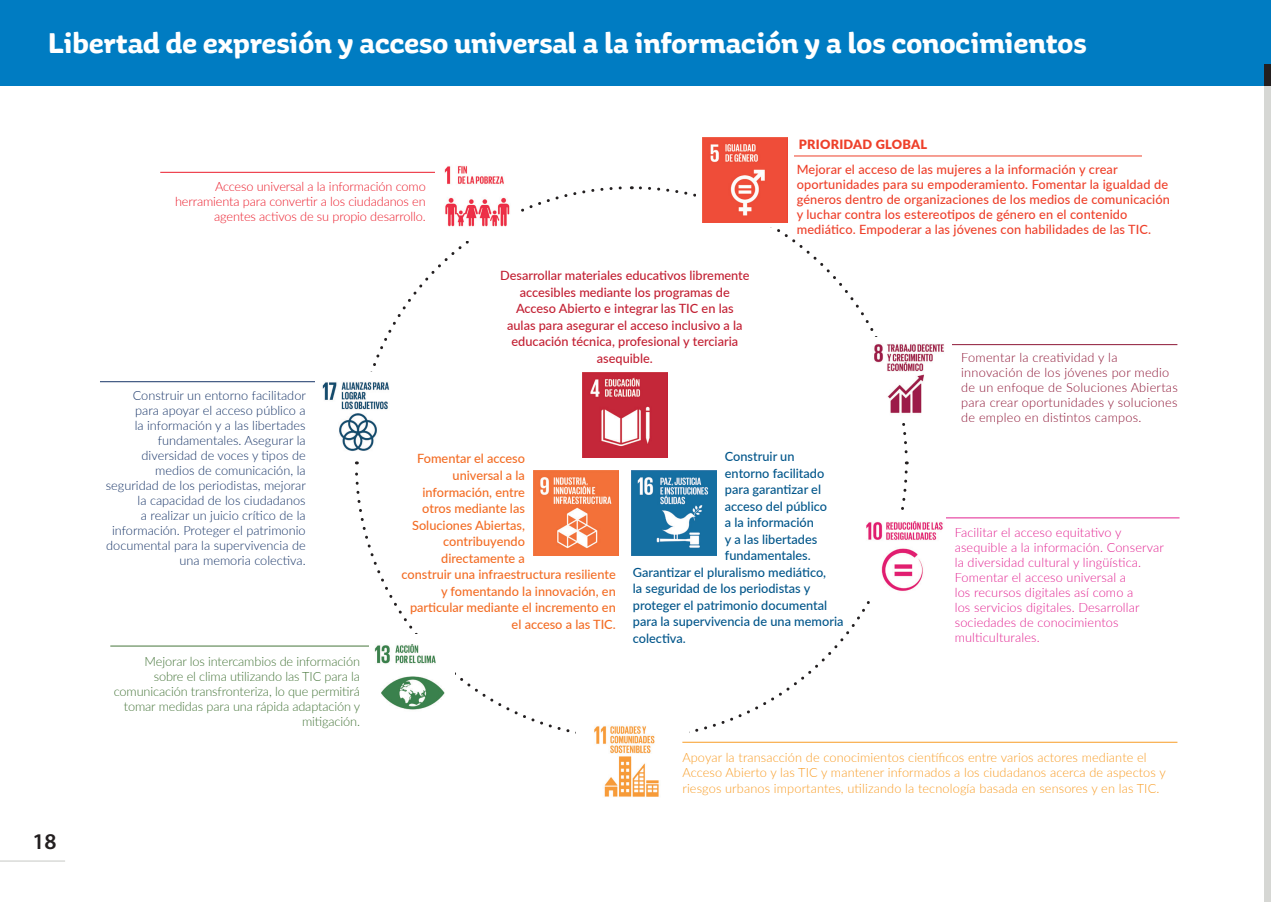
<style>
.page{position:relative;width:1271px;height:902px;background:#fff}
.page>*{position:absolute;margin:0;border:0;box-sizing:border-box;transform-origin:0 0}
.t1{font:700 30px "Aniuk";color:#fff}
.t2{font:600 22.5px "Myriad Pro";color:#231f20}
.t3{font:300 12.75px/15px "Lato";color:#183568;text-align:right}
.t4{font:500 12.75px/15px "Lato";letter-spacing:.01em;color:#ee402a}
.t5{font:500 12.75px "Lato";color:#01558a}
.t6{font:300 12.75px/15px "Lato";letter-spacing:.01em;color:#e22391}
.t7{font:500 12.75px "Lato";color:#f36c24}
.t8{font:300 12.75px/15px "Lato";letter-spacing:.01em;color:#f89c25}
.t9{font:500 12.75px/16.5px "Lato";color:#c21f32;text-align:center}
.t10{font:300 12.75px/15px "Lato";letter-spacing:-.01em;color:#47763b;text-align:right}
.t11{font:300 12.75px/15px "Lato";letter-spacing:.02em;color:#8e1737}
.t12{font:300 12.75px/15px "Lato";letter-spacing:-.01em;color:#eb1d2c;text-align:right}
.t13{font:900 12.75px "Lato";letter-spacing:.02em;color:#ee402a}
</style>
<div class="page">
<hr style="left:0;top:860px;width:65px;height:1px;background:#cdcecb">
<div style="left:1264px;top:0;width:7px;height:85px;background:#007cc2"></div>
<div style="left:0;top:0;width:1264px;height:85px;background:#007cc2"></div>
<div style="left:1264px;top:64px;width:7px;height:837px;background:#d6d7d4"></div>
<div style="left:1264px;top:64px;width:7px;height:21px;background:#231f20"></div>
<svg style="left:633px;top:470px;width:275px;height:263px"></svg>
<svg style="left:355px;top:464px;width:264px;height:270px"></svg>
<svg style="left:373px;top:186px;width:257px;height:180px"></svg>
<svg style="left:637px;top:186px;width:271px;height:272px"></svg>
<img style="left:582px;top:372px;width:85px;height:85px">
<img style="left:533px;top:470px;width:85px;height:85px">
<img style="left:631px;top:470px;width:85px;height:85px">
<svg style="left:946px;top:517px;width:234px;height:2px"></svg>
<svg style="left:794px;top:155px;width:348px;height:60px"></svg>
<svg style="left:952px;top:344px;width:226px;height:2px"></svg>
<svg style="left:110px;top:645px;width:259px;height:74px"></svg>
<svg style="left:100px;top:381px;width:215px;height:2px"></svg>
<svg style="left:160px;top:171px;width:275px;height:64px"></svg>
<div style="left:697px;top:137px;width:97px;height:90px;background:#fff"></div>
<img style="left:702px;top:137px;width:85px;height:85px">
<div style="left:860px;top:513px;width:85px;height:83px;background:#fff"></div>
<img style="left:866px;top:521px;width:77px;height:70px">
<div style="left:369px;top:634px;width:85px;height:89px;background:#fff"></div>
<img style="left:374px;top:644px;width:71px;height:66px">
<img style="left:867px;top:337px;width:77px;height:85px">
<img style="left:322px;top:382px;width:68px;height:69px">
<img style="left:435px;top:166px;width:85px;height:75px">
<div style="left:576px;top:710px;width:112px;height:94px;background:#fff"></div>
<img style="left:594px;top:726px;width:65px;height:71px">
<hr style="left:682px;top:741px;width:495px;height:1px;background:#f89c25">
<h1 class="t1" style="left:48px;top:25px;width:1040px">Libertad de expresión y acceso universal a la información y a los conocimientos</h1>
<p class="t12" style="left:175px;top:178px;width:252px">Acceso universal a la información como herramienta para convertir a los ciudadanos en agentes activos de su propio desarrollo.</p>
<p class="t13" style="left:799px;top:134px;width:130px">PRIORIDAD GLOBAL</p>
<p class="t4" style="left:796px;top:162px;width:375px">Mejorar el acceso de las mujeres a la información y crear oportunidades para su empoderamiento. Fomentar la igualdad de géneros dentro de organizaciones de los medios de comunicación y luchar contra los estereotipos de género en el contenido mediático. Empoderar a las jóvenes con habilidades de las TIC.</p>
<h2 class="t2" style="left:32px;top:826px;width:26px">18</h2>
<p class="t3" style="left:106px;top:387px;width:202px">Construir un entorno facilitador para apoyar el acceso público a<br>la información y a las libertades fundamentales. Asegurar la diversidad de voces y tipos de medios de comunicación, la seguridad de los periodistas, mejorar la capacidad de los ciudadanos<br>a realizar un juicio crítico de la información. Proteger el patrimonio documental para la supervivencia de una memoria colectiva.</p>
<p class="t10" style="left:114px;top:653px;width:248px">Mejorar los intercambios de información sobre el clima utilizando las TIC para la comunicación transfronteriza, lo que permitirá tomar medidas para una rápida adaptación y mitigación.</p>
<p class="t9" style="left:500px;top:266px;width:251px">Desarrollar materiales educativos libremente accesibles mediante los programas de Acceso Abierto e integrar las TIC en las<br>aulas para asegurar el acceso inclusivo a la educación técnica, profesional y terciaria asequible.</p>
<p class="t7" style="left:417px;top:449px;width:109px">Fomentar el acceso</p>
<p class="t7" style="left:452px;top:466px;width:74px">universal a la</p>
<p class="t7" style="left:422px;top:482px;width:104px">información, entre</p>
<p class="t7" style="left:422px;top:499px;width:104px">otros mediante las</p>
<p class="t7" style="left:412px;top:515px;width:114px">Soluciones Abiertas,</p>
<p class="t7" style="left:443px;top:532px;width:83px">contribuyendo</p>
<p class="t7" style="left:441px;top:548px;width:85px">directamente a</p>
<p class="t7" style="left:401px;top:565px;width:216px">construir una infraestructura resiliente</p>
<p class="t7" style="left:441px;top:581px;width:176px">y fomentando la innovación, en</p>
<p class="t7" style="left:410px;top:598px;width:207px">particular mediante el incremento en</p>
<p class="t7" style="left:512px;top:614px;width:106px">el acceso a las TIC.</p>
<p class="t5" style="left:725px;top:447px;width:71px">Construir un</p>
<p class="t5" style="left:725px;top:464px;width:101px">entorno facilitado</p>
<p class="t5" style="left:725px;top:480px;width:98px">para garantizar el</p>
<p class="t5" style="left:725px;top:497px;width:104px">acceso del público</p>
<p class="t5" style="left:725px;top:513px;width:91px">a la información</p>
<p class="t5" style="left:725px;top:530px;width:94px">y a las libertades</p>
<p class="t5" style="left:725px;top:546px;width:87px">fundamentales.</p>
<p class="t5" style="left:633px;top:563px;width:195px">Garantizar el pluralismo mediático,</p>
<p class="t5" style="left:633px;top:579px;width:179px">la seguridad de los periodistas y</p>
<p class="t5" style="left:633px;top:596px;width:196px">proteger el patrimonio documental</p>
<p class="t5" style="left:633px;top:612px;width:212px">para la supervivencia de una memoria</p>
<p class="t5" style="left:633px;top:629px;width:54px">colectiva.</p>
<p class="t11" style="left:961px;top:349px;width:218px">Fomentar la creatividad y la innovación de los jóvenes por medio de un enfoque de Soluciones Abiertas para crear oportunidades y soluciones de empleo en distintos campos.</p>
<p class="t6" style="left:955px;top:524px;width:211px">Facilitar el acceso equitativo y asequible a la información. Conservar la diversidad cultural y lingüística.<br>Fomentar el acceso universal a<br>los recursos digitales así como a<br>los servicios digitales. Desarrollar sociedades de conocimientos multiculturales.</p>
<p class="t8" style="left:682px;top:749px;width:485px">Apoyar la transacción de conocimientos científicos entre varios actores mediante el<br>Acceso Abierto y las TIC y mantener informados a los ciudadanos acerca de aspectos y riesgos urbanos importantes, utilizando la tecnología basada en sensores y en las TIC.</p>
</div>
